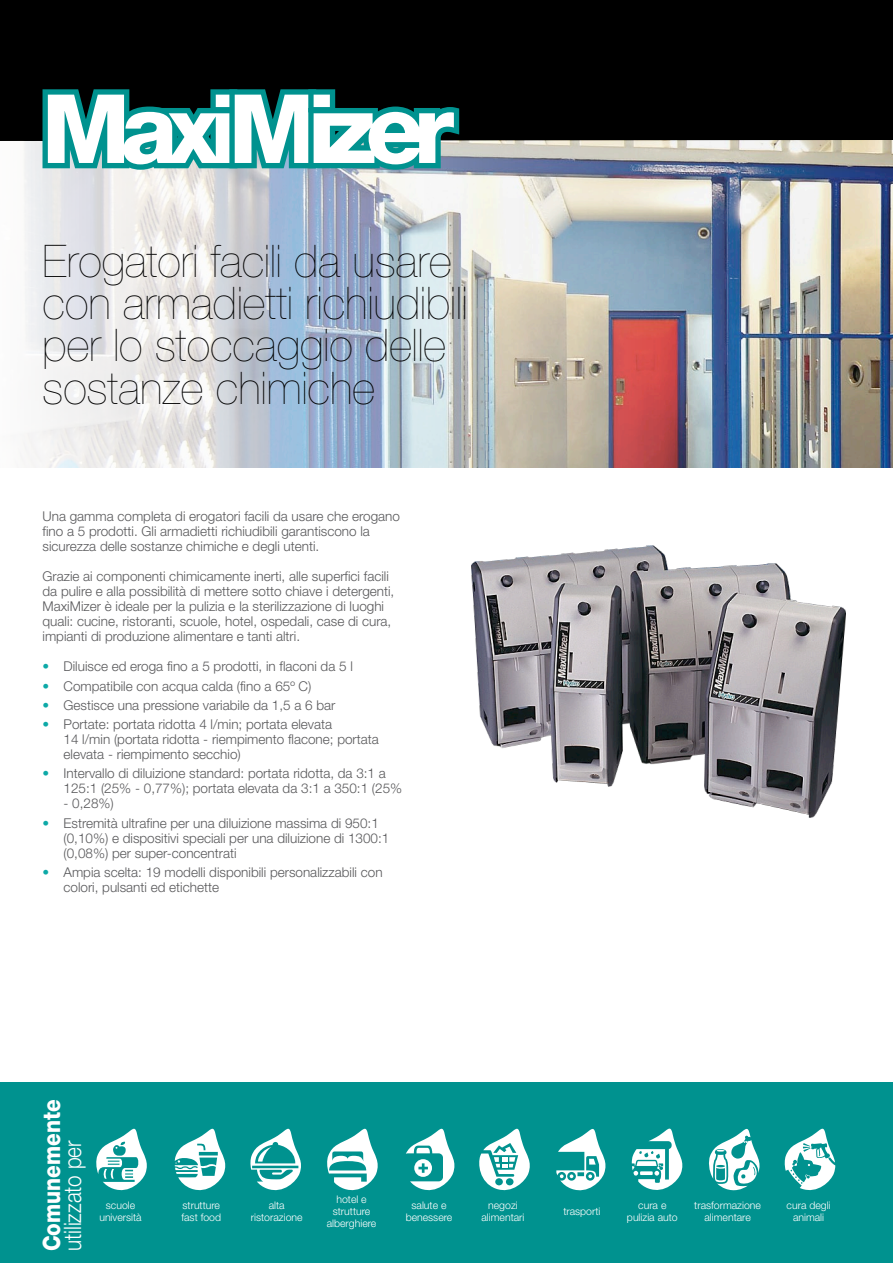
<style>
.page{position:relative;width:893px;height:1263px;background:#fff}
.page>*{position:absolute;margin:0;border:0;box-sizing:border-box;transform-origin:0 0}
.Sub_Heading_Black{font:200 45px/42px "Helvetica Neue";color:#000}
.t1{font:300 24px "Helvetica Neue";color:#fff;scale:.86 1}
.t2{font:800 24px "Helvetica Neue";color:#fff;scale:.86 1}
.Body_Black{font:300 13.5px/15px "Helvetica Neue";color:#58585a}
.Body_White{font:300 10.5px/12px "Helvetica Neue";color:#fff;text-align:center}
.s1{color:#0da9a7}
</style>
<div class="page">
<div style="left:0;top:1082px;width:893px;height:181px;background:#00928f"></div>
<div style="left:0;top:0;width:893px;height:141px;background:#000"></div>
<img style="left:20px;top:141px;width:873px;height:327px">
<svg style="left:406px;top:1128px;width:49px;height:63px"></svg>
<svg style="left:96px;top:1128px;width:51px;height:63px"></svg>
<svg style="left:250px;top:1128px;width:51px;height:63px"></svg>
<svg style="left:327px;top:1128px;width:51px;height:63px"></svg>
<svg style="left:175px;top:1128px;width:51px;height:63px"></svg>
<svg style="left:479px;top:1128px;width:51px;height:63px"></svg>
<svg style="left:556px;top:1129px;width:50px;height:62px"></svg>
<svg style="left:632px;top:1128px;width:51px;height:62px"></svg>
<svg style="left:784px;top:1128px;width:51px;height:63px"></svg>
<svg style="left:709px;top:1128px;width:51px;height:63px"></svg>
<svg style="left:43px;top:89px;width:416px;height:81px"></svg>
<img style="left:471px;top:545px;width:375px;height:272px">
<p class="Sub_Heading_Black" style="left:43px;top:240px;width:427px">Erogatori facili da usare con armadietti richiudibili per lo stoccaggio delle sostanze chimiche</p>
<p class="Body_Black" style="left:43px;top:509px;width:359px">Una gamma completa di erogatori facili da usare che erogano fino a 5 prodotti. Gli armadietti richiudibili garantiscono la sicurezza delle sostanze chimiche e degli utenti.</p>
<p class="Body_Black" style="left:43px;top:569px;width:353px">Grazie ai componenti chimicamente inerti, alle superfici facili da pulire e alla possibilità di mettere sotto chiave i detergenti, MaxiMizer è ideale per la pulizia e la sterilizzazione di luoghi quali: cucine, ristoranti, scuole, hotel, ospedali, case di cura, impianti di produzione alimentare e tanti altri.</p>
<p class="Body_Black" style="left:43px;top:659px;width:312px"><span class="s1">•</span> Diluisce ed eroga fino a 5 prodotti, in flaconi da 5 l</p>
<p class="Body_Black" style="left:43px;top:678px;width:270px"><span class="s1">•</span> Compatibile con acqua calda (fino a 65º C)</p>
<p class="Body_Black" style="left:43px;top:697px;width:294px"><span class="s1">•</span> Gestisce una pressione variabile da 1,5 a 6 bar</p>
<p class="Body_Black" style="left:64px;top:716px;width:317px;text-indent:-21px"><span class="s1">•</span> Portate: portata ridotta 4 l/min; portata elevata<br>14 l/min (portata ridotta - riempimento flacone; portata elevata - riempimento secchio)</p>
<p class="Body_Black" style="left:64px;top:766px;width:340px;text-indent:-21px"><span class="s1">•</span> Intervallo di diluizione standard: portata ridotta, da 3:1 a<br>125:1 (25% - 0,77%); portata elevata da 3:1 a 350:1 (25%</p>
<p class="Body_Black" style="left:64px;top:796px;width:52px">- 0,28%)</p>
<p class="Body_Black" style="left:64px;top:815px;width:327px;text-indent:-21px"><span class="s1">•</span> Estremità ultrafine per una diluizione massima di 950:1 (0,10%) e dispositivi speciali per una diluizione di 1300:1 (0,08%) per super-concentrati</p>
<p class="Body_Black" style="left:64px;top:864px;width:321px;text-indent:-21px"><span class="s1">•</span> Ampia scelta: 19 modelli disponibili personalizzabili con colori, pulsanti ed etichette</p>
<h2 class="t2" style="left:37px;top:1251px;width:178px;rotate:-90deg">Comunemente</h2>
<h2 class="t1" style="left:58px;top:1251px;width:130px;rotate:-90deg">utilizzato per</h2>
<p class="Body_White" style="left:99px;top:1199px;width:44px">scuole università</p>
<p class="Body_White" style="left:181px;top:1199px;width:41px;text-align:left">strutture fast food</p>
<p class="Body_White" style="left:251px;top:1199px;width:53px">alta ristorazione</p>
<p class="Body_White" style="left:327px;top:1193px;width:51px">hotel e strutture alberghiere</p>
<p class="Body_White" style="left:406px;top:1199px;width:48px">salute e benessere</p>
<p class="Body_White" style="left:481px;top:1199px;width:44px">negozi alimentari</p>
<p class="Body_White" style="left:563px;top:1205px;width:39px">trasporti</p>
<p class="Body_White" style="left:627px;top:1199px;width:52px">cura e pulizia auto</p>
<p class="Body_White" style="left:694px;top:1199px;width:68px">trasformazione alimentare</p>
<p class="Body_White" style="left:787px;top:1199px;width:45px">cura degli animali</p>
</div>
